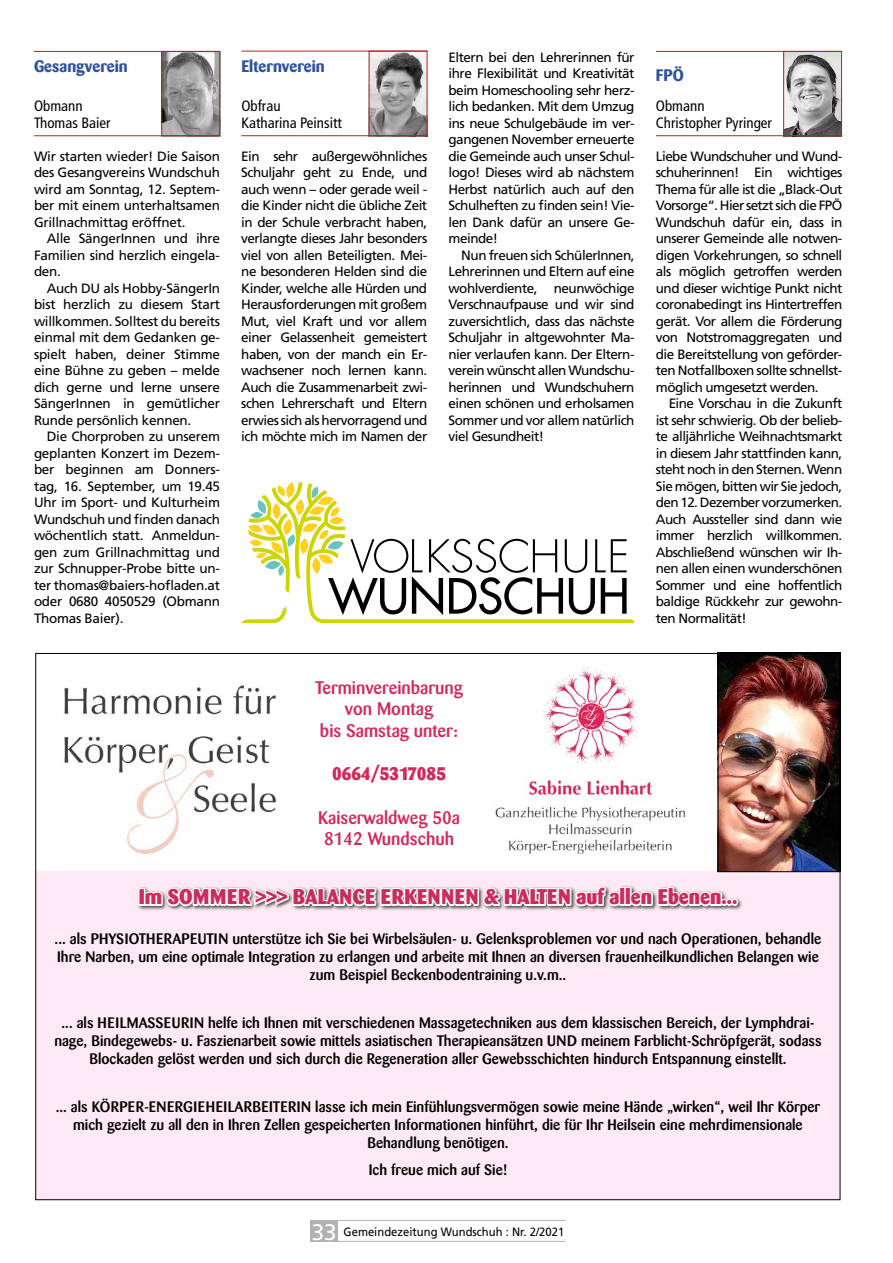
<style>
.page{position:relative;width:893px;height:1263px;background:#fff}
.page>*{position:absolute;margin:0;border:0;box-sizing:border-box;transform-origin:0 0}
.t1{font:800 21px "Barmeno";color:#cc2c5d}
.t2{font:500 18px/21.6px "Barmeno";color:#d32959;text-align:center}
.t3{font:800 18px "Barmeno";color:#d32959}
.t4{font:700 16.5px "Barmeno";color:#2f52a0}
.t5{font:500 15px/18px "Barmeno";color:#000;text-align:center}
.t6{font:condensed 15px/16.5px "Frutiger LT Std";color:#000}
.t7{font:13.5px/16.5px "Frutiger LT Std";letter-spacing:-.035em;color:#000;text-align:justify}
.t8{font:12px "Frutiger LT Std";color:#000;scale:.94 1}
.s1{font-size:22.5px;color:#fff}
</style>
<div class="page">
<div style="left:310px;top:1220px;width:28px;height:22px;background:#b3b2b2"></div>
<hr style="left:310px;top:1220px;width:256px;height:1px;background:#b3b2b2">
<hr style="left:310px;top:1241px;width:256px;height:1px;background:#b3b2b2">
<div style="left:36px;top:872px;width:804px;height:328px;background:#fce9f3"></div>
<img style="left:720px;top:655px;width:118px;height:215px">
<div style="left:718px;top:653px;width:122px;height:219px;border:1px solid #000"></div>
<img style="left:64px;top:685px;width:212px;height:169px">
<img style="left:495px;top:667px;width:191px;height:187px">
<div style="left:137px;top:885px;width:605px;height:26px;background:#000;opacity:.75"></div>
<div style="left:138px;top:888px;width:7px;height:18px;border:3px solid #fff"></div>
<svg style="left:141px;top:885px;width:481px;height:26px"></svg>
<div style="left:619px;top:887px;width:7px;height:19px;border:3px solid #fff"></div>
<div style="left:625px;top:887px;width:7px;height:19px;border:3px solid #fff"></div>
<svg style="left:628px;top:885px;width:96px;height:24px"></svg>
<div style="left:721px;top:899px;width:7px;height:7px;border:3px solid #fff;border-radius:50%"></div>
<div style="left:726px;top:899px;width:7px;height:7px;border:3px solid #fff;border-radius:50%"></div>
<div style="left:731px;top:899px;width:7px;height:7px;border:3px solid #fff;border-radius:50%"></div>
<img style="left:371px;top:53px;width:54px;height:81px">
<hr style="left:241px;top:51px;width:186px;height:1px;background:#af2622">
<hr style="left:241px;top:135px;width:186px;height:1px;background:#af2622">
<img style="left:785px;top:53px;width:55px;height:81px">
<div style="left:783px;top:51px;width:59px;height:85px;border:1px solid #af2622"></div>
<hr style="left:656px;top:51px;width:186px;height:1px;background:#af2622">
<hr style="left:656px;top:135px;width:186px;height:1px;background:#af2622">
<img style="left:163px;top:53px;width:55px;height:81px">
<div style="left:161px;top:51px;width:59px;height:85px;border:1px solid #af2622"></div>
<hr style="left:34px;top:51px;width:186px;height:1px;background:#af2622">
<hr style="left:34px;top:135px;width:186px;height:1px;background:#af2622">
<svg style="left:241px;top:482px;width:393px;height:141px"></svg>
<p class="t4" style="left:34px;top:57px;width:95px">Gesangverein</p>
<p class="t4" style="left:241px;top:56px;width:85px">Elternverein</p>
<p class="t6" style="left:34px;top:98px;width:78px">Obmann<br>Thomas Baier</p>
<p class="t6" style="left:241px;top:98px;width:102px">Obfrau<br>Katharina Peinsitt</p>
<p class="t7" style="left:34px;top:148px;width:188px">Wir starten wieder! Die Saison des Gesangvereins Wundschuh wird am Sonntag, 12. Septem&shy;ber mit einem unterhaltsamen Grillnachmittag eröffnet.</p>
<p class="t7" style="left:34px;top:230px;width:188px;text-indent:13px">Alle SängerInnen und ihre Familien sind herzlich eingela&shy;den.</p>
<p class="t7" style="left:34px;top:280px;width:188px;text-indent:13px">Auch DU als Hobby-SängerIn bist herzlich zu diesem Start willkommen. Solltest du bereits einmal mit dem Gedanken ge&shy;spielt haben, deiner Stimme eine Bühne zu geben – melde dich gerne und lerne unsere SängerInnen in gemütlicher Runde persönlich kennen.</p>
<p class="t7" style="left:34px;top:428px;width:188px;text-indent:13px">Die Chorproben zu unserem geplanten Konzert im Dezem&shy;ber beginnen am Donners&shy;tag, 16. September, um 19.45<br>Uhr im Sport- und Kulturheim Wundschuh und finden danach wöchentlich statt. Anmeldun&shy;gen zum Grillnachmittag und zur Schnupper-Probe bitte un&shy;ter thomas@baiers-hofladen.at oder 0680 4050529 (Obmann Thomas Baier).</p>
<p class="t7" style="left:241px;top:148px;width:188px">Ein sehr außergewöhnliches Schuljahr geht zu Ende, und auch wenn – oder gerade weil - die Kinder nicht die übliche Zeit in der Schule verbracht haben, verlangte dieses Jahr besonders viel von allen Beteiligten. Mei&shy;ne besonderen Helden sind die Kinder, welche alle Hürden und Herausforderungen mit großem Mut, viel Kraft und vor allem einer Gelassenheit gemeistert haben, von der manch ein Er&shy;wachsener noch lernen kann.<br>Auch die Zusammenarbeit zwi&shy;schen Lehrerschaft und Eltern erwies sich als hervorragend und ich möchte mich im Namen der</p>
<p class="t7" style="left:448px;top:49px;width:188px">Eltern bei den Lehrerinnen für ihre Flexibilität und Kreativität beim Homeschooling sehr herz&shy;lich bedanken. Mit dem Umzug ins neue Schulgebäude im ver&shy;gangenen November erneuerte die Gemeinde auch unser Schul&shy;logo! Dieses wird ab nächstem Herbst natürlich auch auf den Schulheften zu finden sein! Vie&shy;len Dank dafür an unsere Ge&shy;meinde!</p>
<p class="t7" style="left:448px;top:247px;width:188px;text-indent:13px">Nun freuen sich SchülerInnen, Lehrerinnen und Eltern auf eine wohlverdiente, neunwöchige Verschnaufpause und wir sind zuversichtlich, dass das nächste Schuljahr in altgewohnter Ma&shy;nier verlaufen kann. Der Eltern&shy;verein wünscht allen Wundschu&shy;herinnen und Wundschuhern einen schönen und erholsamen Sommer und vor allem natürlich viel Gesundheit!</p>
<p class="t4" style="left:656px;top:65px;width:29px">FPÖ</p>
<p class="t6" style="left:656px;top:98px;width:118px">Obmann<br>Christopher Pyringer</p>
<p class="t7" style="left:656px;top:148px;width:188px">Liebe Wundschuher und Wund&shy;schuherinnen! Ein wichtiges Thema für alle ist die „Black-Out Vorsorge“. Hier setzt sich die FPÖ Wundschuh dafür ein, dass in unserer Gemeinde alle notwen&shy;digen Vorkehrungen, so schnell als möglich getroffen werden und dieser wichtige Punkt nicht coronabedingt ins Hintertreffen gerät. Vor allem die Förderung von Notstromaggregaten und die Bereitstellung von geförder&shy;ten Notfallboxen sollte schnellst&shy;möglich umgesetzt werden.</p>
<p class="t7" style="left:656px;top:395px;width:188px;text-indent:13px">Eine Vorschau in die Zukunft ist sehr schwierig. Ob der belieb&shy;te alljährliche Weihnachtsmarkt in diesem Jahr stattfinden kann, steht noch in den Sternen. Wenn Sie mögen, bitten wir Sie jedoch, den 12. Dezember vorzumerken.<br>Auch Aussteller sind dann wie immer herzlich willkommen.<br>Abschließend wünschen wir Ih&shy;nen allen einen wunderschönen Sommer und eine hoffentlich baldige Rückkehr zur gewohn&shy;ten Normalität!</p>
<h2 class="t2" style="left:315px;top:677px;width:149px">Terminvereinbarung von Montag<br>bis Samstag unter:</h2>
<h2 class="t3" style="left:332px;top:763px;width:115px">0664/5317085</h2>
<h2 class="t2" style="left:318px;top:807px;width:143px">Kaiserwaldweg 50a<br>8142 Wundschuh</h2>
<h1 class="t1" style="left:139px;top:884px;width:600px">Im SOMMER &gt;&gt;&gt; BALANCE ERKENNEN &amp; HALTEN auf allen Ebenen...</h1>
<p class="t5" style="left:55px;top:930px;width:768px">... als PHYSIOTHERAPEUTIN unterstütze ich Sie bei Wirbelsäulen- u. Gelenksproblemen vor und nach Operationen, behandle<br>Ihre Narben, um eine optimale Integration zu erlangen und arbeite mit Ihnen an diversen frauenheilkundlichen Belangen wie zum Beispiel Beckenbodentraining u.v.m..</p>
<p class="t5" style="left:54px;top:1014px;width:769px">... als HEILMASSEURIN helfe ich Ihnen mit verschiedenen Massagetechniken aus dem klassischen Bereich, der Lymphdrai&shy;nage, Bindegewebs- u. Faszienarbeit sowie mittels asiatischen Therapieansätzen UND meinem Farblicht-Schröpfgerät, sodass<br>Blockaden gelöst werden und sich durch die Regeneration aller Gewebsschichten hindurch Entspannung einstellt.</p>
<p class="t5" style="left:56px;top:1098px;width:766px">... als KÖRPER-ENERGIEHEILARBEITERIN lasse ich mein Einfühlungsvermögen sowie meine Hände „wirken“, weil Ihr Körper mich gezielt zu all den in Ihren Zellen gespeicherten Informationen hinführt, die für Ihr Heilsein eine mehrdimensionale<br>Behandlung benötigen.</p>
<p class="t5" style="left:369px;top:1160px;width:140px">Ich freue mich auf Sie!</p>
<p class="t8" style="left:312px;top:1224px;width:270px"><span class="s1">33</span> Gemeindezeitung Wundschuh : Nr. 2/2021</p>
</div>
